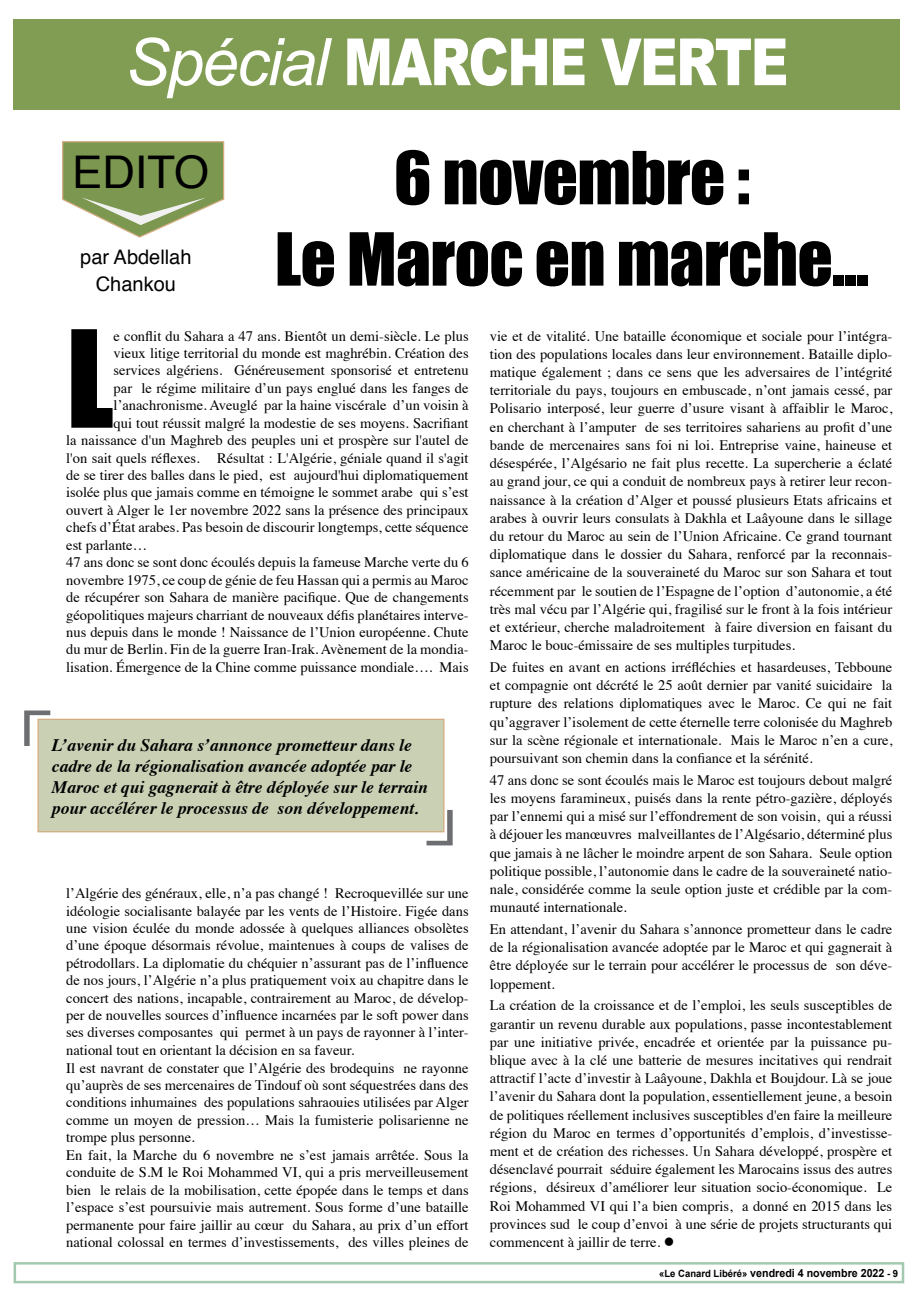
<style>
.page{position:relative;width:922px;height:1312px;background:#fff}
.page>*{position:absolute;margin:0;border:0;box-sizing:border-box;transform-origin:0 0}
.t1{font:124.5px "Impact";color:#000}
.t2{font:67.5px/81.2px "Impact";letter-spacing:-.01em;color:#000;text-align:center}
.t3{font:900 65.12px "Arial";letter-spacing:-.03em;color:#fff;scale:.8 1}
.t4{font:900 54.62px "Arial";color:#6d6e71;scale:1.17 1}
.t5{font:45px "Helvetica";color:#000}
.t6{font:20px/27.4px "Helvetica";color:#000;text-align:center}
.t7{font:italic 700 17.5px/21px "Times";color:#000}
.t8{font:14.5px/18.2px "Times";color:#000;text-align:justify}
.t9{font:700 11.25px "Arial";color:#000;scale:.95 1}
.s1{font-weight:400;font-style:italic;font-size:65.62px}
.s2{font-size:10px}
</style>
<div class="page">
<div style="left:38px;top:719px;width:406px;height:112px;background:#c9d0b4"></div>
<div style="left:37px;top:718px;width:407px;height:114px;border:1px solid #d3ac81"></div>
<svg style="left:62px;top:141px;width:163px;height:97px"></svg>
<div style="left:14px;top:19px;width:885px;height:91px;background:#819d53"></div>
<div style="left:14px;top:1261px;width:890px;height:21px;border:2px solid #a3c9b0"></div>
<h3 class="t3" style="left:125px;top:15px;width:830px"><span class="s1">Spécial</span> MARCHE VERTE</h3>
<h3 class="t5" style="left:72px;top:137px;width:138px">EDITO</h3>
<h3 class="t6" style="left:80px;top:243px;width:113px">par Abdellah<br>Chankou</h3>
<h2 class="t2" style="left:275px;top:135px;width:596px">6 novembre :<br>Le Maroc en marche...</h2>
<h1 class="t1" style="left:66px;top:282px;width:49px">L</h1>
<p class="t8" style="left:114px;top:325px;width:356px">e conflit du Sahara a 47 ans. Bientôt un demi-siècle. Le plus</p>
<p class="t8" style="left:114px;top:343px;width:356px">vieux litige territorial du monde est maghrébin. Création des</p>
<p class="t8" style="left:114px;top:360px;width:356px">services algériens. Généreusement sponsorisé et entretenu</p>
<p class="t8" style="left:114px;top:377px;width:356px">par le régime militaire d’un pays englué dans les fanges de</p>
<p class="t8" style="left:114px;top:395px;width:356px">l’anachronisme. Aveuglé par la haine viscérale d’un voisin à</p>
<p class="t8" style="left:114px;top:412px;width:356px">qui tout réussit malgré la modestie de ses moyens. Sacrifiant</p>
<p class="t8" style="left:66px;top:430px;width:404px">la naissance d'un Maghreb des peuples uni et prospère sur l'autel de</p>
<p class="t8" style="left:66px;top:447px;width:404px">l'on sait quels réflexes. Résultat : L'Algérie, géniale quand il s'agit</p>
<p class="t8" style="left:66px;top:464px;width:404px">de se tirer des balles dans le pied, est aujourd'hui diplomatiquement</p>
<p class="t8" style="left:66px;top:482px;width:404px">isolée plus que jamais comme en témoigne le sommet arabe qui s’est</p>
<p class="t8" style="left:66px;top:499px;width:404px">ouvert à Alger le 1er novembre 2022 sans la présence des principaux</p>
<p class="t8" style="left:66px;top:517px;width:404px">chefs d’État arabes. Pas besoin de discourir longtemps, cette séquence</p>
<p class="t8" style="left:66px;top:534px;width:82px">est parlante…</p>
<p class="t8" style="left:66px;top:552px;width:404px">47 ans donc se sont donc écoulés depuis la fameuse Marche verte du 6</p>
<p class="t8" style="left:66px;top:569px;width:404px">novembre 1975, ce coup de génie de feu Hassan qui a permis au Maroc</p>
<p class="t8" style="left:66px;top:586px;width:404px">de récupérer son Sahara de manière pacifique. Que de changements</p>
<p class="t8" style="left:66px;top:604px;width:404px">géopolitiques majeurs charriant de nouveaux défis planétaires interve-</p>
<p class="t8" style="left:66px;top:621px;width:404px">nus depuis dans le monde ! Naissance de l’Union européenne. Chute</p>
<p class="t8" style="left:66px;top:639px;width:404px">du mur de Berlin. Fin de la guerre Iran-Irak. Avènement de la mondia-</p>
<p class="t8" style="left:66px;top:656px;width:404px">lisation. Émergence de la Chine comme puissance mondiale…. Mais</p>
<h3 class="t4" style="left:4px;top:670px;width:40px">┌</h3>
<p class="t7" style="left:52px;top:732px;width:377px">L’avenir du Sahara s’annonce prometteur dans le cadre de la régionalisation avancée adoptée par le Maroc et qui gagnerait à être déployée sur le terrain pour accélérer le processus de son développement.</p>
<h3 class="t4" style="left:472px;top:885px;width:40px;rotate:-180deg">┌</h3>
<p class="t8" style="left:66px;top:883px;width:404px;line-height:17.4px;text-align:left">l’Algérie des généraux, elle, n’a pas changé ! Recroquevillée sur une idéologie socialisante balayée par les vents de l’Histoire. Figée dans une vision éculée du monde adossée à quelques alliances obsolètes d’une époque désormais révolue, maintenues à coups de valises de pétrodollars. La diplomatie du chéquier n’assurant pas de l’influence de nos jours, l’Algérie n’a plus pratiquement voix au chapitre dans le concert des nations, incapable, contrairement au Maroc, de dévelop&shy;per de nouvelles sources d’influence incarnées par le soft power dans ses diverses composantes qui permet à un pays de rayonner à l’inter&shy;national tout en orientant la décision en sa faveur.<br>Il est navrant de constater que l’Algérie des brodequins ne rayonne qu’auprès de ses mercenaires de Tindouf où sont séquestrées dans des conditions inhumaines des populations sahraouies utilisées par Alger comme un moyen de pression… Mais la fumisterie polisarienne ne trompe plus personne.<br>En fait, la Marche du 6 novembre ne s’est jamais arrêtée. Sous la conduite de S.M le Roi Mohammed VI, qui a pris merveilleusement bien le relais de la mobilisation, cette épopée dans le temps et dans l’espace s’est poursuivie mais autrement. Sous forme d’une bataille permanente pour faire jaillir au cœur du Sahara, au prix d’un effort national colossal en termes d’investissements, des villes pleines de</p>
<p class="t8" style="left:489px;top:325px;width:404px">vie et de vitalité. Une bataille économique et sociale pour l’intégra&shy;tion des populations locales dans leur environnement. Bataille diplo&shy;matique également ; dans ce sens que les adversaires de l’intégrité territoriale du pays, toujours en embuscade, n’ont jamais cessé, par Polisario interposé, leur guerre d’usure visant à affaiblir le Maroc, en cherchant à l’amputer de ses territoires sahariens au profit d’une bande de mercenaires sans foi ni loi. Entreprise vaine, haineuse et désespérée, l’Algésario ne fait plus recette. La supercherie a éclaté au grand jour, ce qui a conduit de nombreux pays à retirer leur recon&shy;naissance à la création d’Alger et poussé plusieurs Etats africains et arabes à ouvrir leurs consulats à Dakhla et Laâyoune dans le sillage du retour du Maroc au sein de l’Union Africaine. Ce grand tournant diplomatique dans le dossier du Sahara, renforcé par la reconnais&shy;sance américaine de la souveraineté du Maroc sur son Sahara et tout récemment par le soutien de l’Espagne de l’option d’autonomie, a été très mal vécu par l’Algérie qui, fragilisé sur le front à la fois intérieur et extérieur, cherche maladroitement à faire diversion en faisant du Maroc le bouc-émissaire de ses multiples turpitudes.</p>
<p class="t8" style="left:490px;top:656px;width:404px">De fuites en avant en actions irréfléchies et hasardeuses, Tebboune et compagnie ont décrété le 25 août dernier par vanité suicidaire la rupture des relations diplomatiques avec le Maroc. Ce qui ne fait qu’aggraver l’isolement de cette éternelle terre colonisée du Maghreb sur la scène régionale et internationale. Mais le Maroc n’en a cure, poursuivant son chemin dans la confiance et la sérénité.</p>
<p class="t8" style="left:490px;top:769px;width:404px">47 ans donc se sont écoulés mais le Maroc est toujours debout malgré les moyens faramineux, puisés dans la rente pétro-gazière, déployés par l’ennemi qui a misé sur l’effondrement de son voisin, qui a réussi à déjouer les manœuvres malveillantes de l’Algésario, déterminé plus que jamais à ne lâcher le moindre arpent de son Sahara. Seule option politique possible, l’autonomie dans le cadre de la souveraineté natio&shy;nale, considérée comme la seule option juste et crédible par la com&shy;munauté internationale.</p>
<p class="t8" style="left:490px;top:918px;width:404px">En attendant, l’avenir du Sahara s’annonce prometteur dans le cadre de la régionalisation avancée adoptée par le Maroc et qui gagnerait à être déployée sur le terrain pour accélérer le processus de son déve&shy;loppement.</p>
<p class="t8" style="left:490px;top:994px;width:404px">La création de la croissance et de l’emploi, les seuls susceptibles de garantir un revenu durable aux populations, passe incontestablement par une initiative privée, encadrée et orientée par la puissance pu&shy;blique avec à la clé une batterie de mesures incitatives qui rendrait attractif l’acte d’investir à Laâyoune, Dakhla et Boujdour. Là se joue l’avenir du Sahara dont la population, essentiellement jeune, a besoin de politiques réellement inclusives susceptibles d'en faire la meilleure région du Maroc en termes d’opportunités d’emplois, d’investisse&shy;ment et de création des richesses. Un Sahara développé, prospère et désenclavé pourrait séduire également les Marocains issus des autres régions, désireux d’améliorer leur situation socio-économique. Le Roi Mohammed VI qui l’a bien compris, a donné en 2015 dans les provinces sud le coup d’envoi à une série de projets structurants qui commencent à jaillir de terre. ●</p>
<p class="t9" style="left:659px;top:1265px;width:253px"><span class="s2">«Le Canard Libéré»</span> vendredi 4 novembre 2022 <span class="s2">- 9</span></p>
</div>
